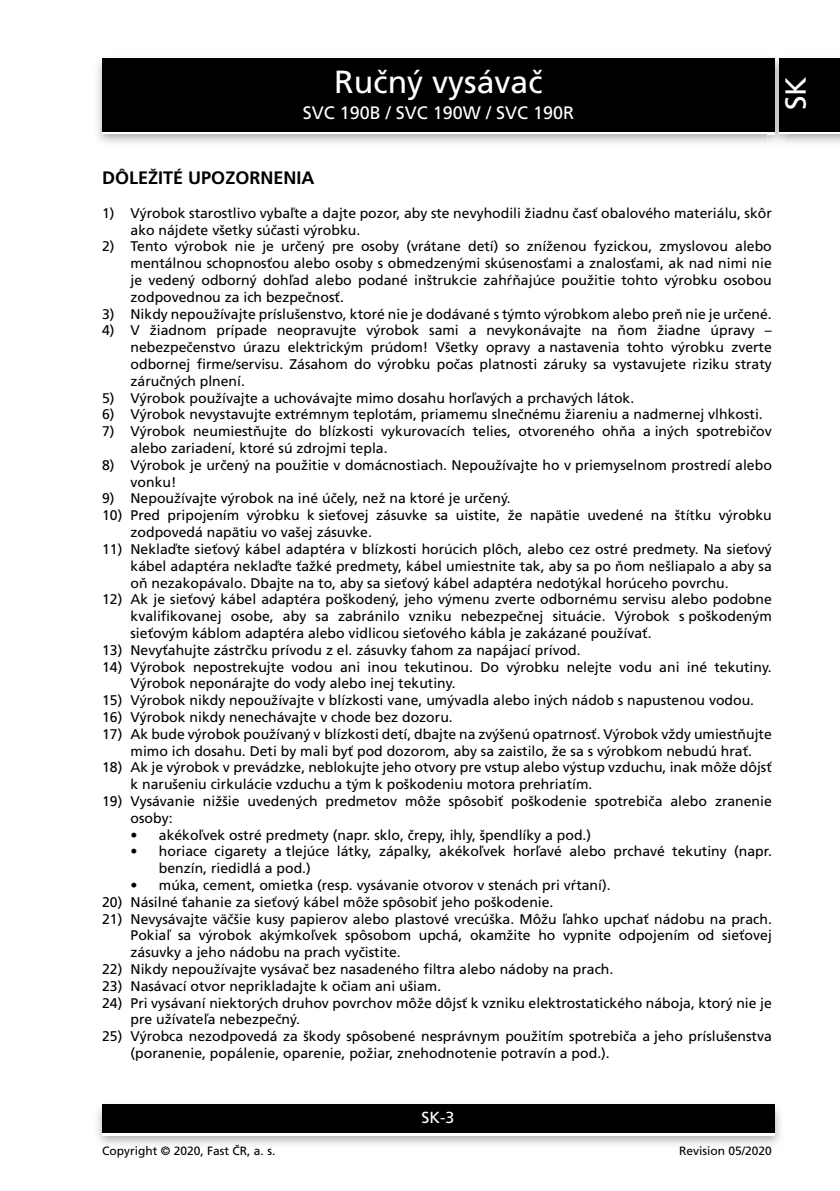
<style>
.page{position:relative;width:840px;height:1191px;background:#fff}
.page>*{position:absolute;margin:0;border:0;box-sizing:border-box;transform-origin:0 0}
.t1{font:32px "Frutiger CE";color:#fff}
.t2{font:29px "Frutiger CE";color:#fff}
.t3{font:18px "Frutiger CE";color:#fff}
.t4{font:700 18px "Frutiger CE";color:#000}
.t5{font:16px "Frutiger CE";color:#fff}
.t6{font:14px/16.8px "Frutiger CE";color:#000}
.t7{font:12px "Frutiger CE";color:#000}
</style>
<div class="page">
<div style="left:102px;top:61px;width:672px;height:73px;background:linear-gradient(to right,#000,#000)"></div>
<div style="left:102px;top:58px;width:672px;height:73px;background:#000"></div>
<img style="left:97px;top:1104px;width:684px;height:41px">
<div style="left:102px;top:1107px;width:672px;height:28px;background:linear-gradient(to right,#fff,#fff)"></div>
<div style="left:102px;top:1104px;width:672px;height:28px;background:#000"></div>
<img style="left:767px;top:56px;width:18px;height:89px">
<svg style="left:767px;top:131px;width:7px;height:3px"></svg>
<img style="left:767px;top:58px;width:7px;height:3px">
<img style="left:767px;top:61px;width:7px;height:70px">
<div style="left:778px;top:61px;width:61px;height:73px;background:linear-gradient(to right,#000,#000)"></div>
<div style="left:778px;top:58px;width:61px;height:73px;background:#000"></div>
<h1 class="t1" style="left:334px;top:64px;width:209px">Ručný vysávač</h1>
<p class="t3" style="left:302px;top:102px;width:273px">SVC 190B / SVC 190W / SVC 190R</p>
<h2 class="t2" style="left:778px;top:110px;width:35px;rotate:-90deg">SK</h2>
<p class="t4" style="left:102px;top:168px;width:214px">DÔLEŽITÉ UPOZORNENIA</p>
<p class="t6" style="left:130px;top:204px;width:642px;text-indent:-28px">1) Výrobok starostlivo vybaľte a dajte pozor, aby ste nevyhodili žiadnu časť obalového materiálu, skôr ako nájdete všetky súčasti výrobku.</p>
<p class="t6" style="left:130px;top:238px;width:642px;text-align:justify;text-indent:-28px">2) Tento výrobok nie je určený pre osoby (vrátane detí) so zníženou fyzickou, zmyslovou alebo mentálnou schopnosťou alebo osoby s obmedzenými skúsenosťami a znalosťami, ak nad nimi nie je vedený odborný dohľad alebo podané inštrukcie zahŕňajúce použitie tohto výrobku osobou zodpovednou za ich bezpečnosť.</p>
<p class="t6" style="left:102px;top:305px;width:670px">3) Nikdy nepoužívajte príslušenstvo, ktoré nie je dodávané s týmto výrobkom alebo preň nie je určené.</p>
<p class="t6" style="left:130px;top:322px;width:642px;text-align:justify;text-indent:-28px">4) V žiadnom prípade neopravujte výrobok sami a nevykonávajte na ňom žiadne úpravy – nebezpečenstvo úrazu elektrickým prúdom! Všetky opravy a nastavenia tohto výrobku zverte odbornej firme/servisu. Zásahom do výrobku počas platnosti záruky sa vystavujete riziku straty záručných plnení.</p>
<p class="t6" style="left:102px;top:389px;width:533px">5) Výrobok používajte a uchovávajte mimo dosahu horľavých a prchavých látok.</p>
<p class="t6" style="left:102px;top:406px;width:661px">6) Výrobok nevystavujte extrémnym teplotám, priamemu slnečnému žiareniu a nadmernej vlhkosti.</p>
<p class="t6" style="left:130px;top:423px;width:642px;text-indent:-28px">7) Výrobok neumiestňujte do blízkosti vykurovacích telies, otvoreného ohňa a iných spotrebičov alebo zariadení, ktoré sú zdrojmi tepla.</p>
<p class="t6" style="left:130px;top:456px;width:642px;text-indent:-28px">8) Výrobok je určený na použitie v domácnostiach. Nepoužívajte ho v priemyselnom prostredí alebo vonku!</p>
<p class="t6" style="left:102px;top:490px;width:410px">9) Nepoužívajte výrobok na iné účely, než na ktoré je určený.</p>
<p class="t6" style="left:130px;top:507px;width:642px;text-indent:-28px">10) Pred pripojením výrobku k sieťovej zásuvke sa uistite, že napätie uvedené na štítku výrobku zodpovedá napätiu vo vašej zásuvke.</p>
<p class="t6" style="left:130px;top:540px;width:642px;text-align:justify;text-indent:-28px">11) Neklaďte sieťový kábel adaptéra v blízkosti horúcich plôch, alebo cez ostré predmety. Na sieťový kábel adaptéra neklaďte ťažké predmety, kábel umiestnite tak, aby sa po ňom nešliapalo a aby sa oň nezakopávalo. Dbajte na to, aby sa sieťový kábel adaptéra nedotýkal horúceho povrchu.</p>
<p class="t6" style="left:130px;top:591px;width:642px;text-align:justify;text-indent:-28px">12) Ak je sieťový kábel adaptéra poškodený, jeho výmenu zverte odbornému servisu alebo podobne kvalifikovanej osobe, aby sa zabránilo vzniku nebezpečnej situácie. Výrobok s poškodeným sieťovým káblom adaptéra alebo vidlicou sieťového kábla je zakázané používať.</p>
<p class="t6" style="left:102px;top:641px;width:480px">13) Nevyťahujte zástrčku prívodu z el. zásuvky ťahom za napájací prívod.</p>
<p class="t6" style="left:130px;top:658px;width:642px;text-indent:-28px">14) Výrobok nepostrekujte vodou ani inou tekutinou. Do výrobku nelejte vodu ani iné tekutiny.<br>Výrobok neponárajte do vody alebo inej tekutiny.</p>
<p class="t6" style="left:102px;top:692px;width:653px">15) Výrobok nikdy nepoužívajte v blízkosti vane, umývadla alebo iných nádob s napustenou vodou.</p>
<p class="t6" style="left:102px;top:708px;width:352px">16) Výrobok nikdy nenechávajte v chode bez dozoru.</p>
<p class="t6" style="left:130px;top:725px;width:642px;text-indent:-28px">17) Ak bude výrobok používaný v blízkosti detí, dbajte na zvýšenú opatrnosť. Výrobok vždy umiestňujte mimo ich dosahu. Deti by mali byť pod dozorom, aby sa zaistilo, že sa s výrobkom nebudú hrať.</p>
<p class="t6" style="left:130px;top:759px;width:642px;text-indent:-28px">18) Ak je výrobok v prevádzke, neblokujte jeho otvory pre vstup alebo výstup vzduchu, inak môže dôjsť k narušeniu cirkulácie vzduchu a tým k poškodeniu motora prehriatím.</p>
<p class="t6" style="left:130px;top:792px;width:642px;text-indent:-28px">19) Vysávanie nižšie uvedených predmetov môže spôsobiť poškodenie spotrebiča alebo zranenie osoby:</p>
<p class="t6" style="left:130px;top:826px;width:462px">• akékoľvek ostré predmety (napr. sklo, črepy, ihly, špendlíky a pod.)</p>
<p class="t6" style="left:159px;top:843px;width:614px;text-indent:-28px">• horiace cigarety a tlejúce látky, zápalky, akékoľvek horľavé alebo prchavé tekutiny (napr. benzín, riedidlá a pod.)</p>
<p class="t6" style="left:130px;top:876px;width:481px">• múka, cement, omietka (resp. vysávanie otvorov v stenách pri vŕtaní).</p>
<p class="t6" style="left:102px;top:893px;width:452px">20) Násilné ťahanie za sieťový kábel môže spôsobiť jeho poškodenie.</p>
<p class="t6" style="left:130px;top:910px;width:642px;text-align:justify;text-indent:-28px">21) Nevysávajte väčšie kusy papierov alebo plastové vrecúška. Môžu ľahko upchať nádobu na prach.<br>Pokiaľ sa výrobok akýmkoľvek spôsobom upchá, okamžite ho vypnite odpojením od sieťovej zásuvky a jeho nádobu na prach vyčistite.</p>
<p class="t6" style="left:102px;top:960px;width:512px">22) Nikdy nepoužívajte vysávač bez nasadeného filtra alebo nádoby na prach.</p>
<p class="t6" style="left:102px;top:977px;width:340px">23) Nasávací otvor neprikladajte k očiam ani ušiam.</p>
<p class="t6" style="left:130px;top:994px;width:642px;text-indent:-28px">24) Pri vysávaní niektorých druhov povrchov môže dôjsť k vzniku elektrostatického náboja, ktorý nie je pre užívateľa nebezpečný.</p>
<p class="t6" style="left:130px;top:1028px;width:642px;text-indent:-28px">25) Výrobca nezodpovedá za škody spôsobené nesprávnym použitím spotrebiča a jeho príslušenstva (poranenie, popálenie, oparenie, požiar, znehodnotenie potravín a pod.).</p>
<p class="t5" style="left:421px;top:1108px;width:34px">SK-3</p>
<p class="t7" style="left:102px;top:1144px;width:174px">Copyright © 2020, Fast ČR, a. s.</p>
<p class="t7" style="left:678px;top:1144px;width:94px">Revision 05/2020</p>
</div>
